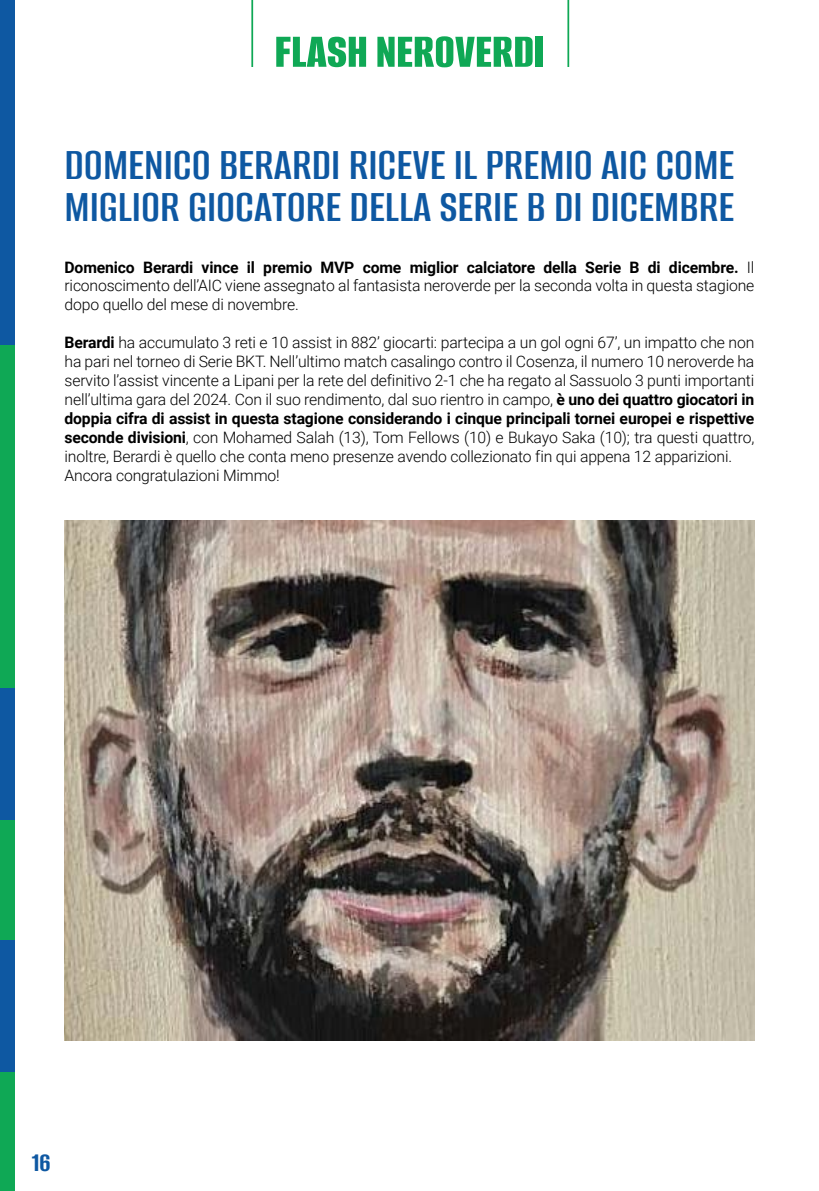
<style>
.page{position:relative;width:819px;height:1191px;background:#fff}
.page>*{position:absolute;margin:0;border:0;box-sizing:border-box;transform-origin:0 0}
.t1{font:100 50.75px "Alumni Sans";color:#0fa855}
.t2{font:100 47.25px/42px "Alumni Sans";color:#0e58a2}
.t3{font:100 28px "Alumni Sans";color:#0e58a2}
.t4{font:300 15.75px/18.9px "Roboto";letter-spacing:-.01em;color:#000;text-align:justify}
.s1{font-weight:700}
</style>
<div class="page">
<div style="left:0;top:344px;width:15px;height:344px;background:#0fa855"></div>
<div style="left:0;top:0;width:15px;height:344px;background:#0e58a2"></div>
<div style="left:0;top:688px;width:15px;height:132px;background:#0e58a2"></div>
<div style="left:0;top:820px;width:15px;height:120px;background:#0fa855"></div>
<div style="left:0;top:1072px;width:15px;height:119px;background:#0fa855"></div>
<div style="left:0;top:940px;width:15px;height:132px;background:#0e58a2"></div>
<hr style="left:251px;top:0;width:2px;height:67px;background:#0fa855">
<hr style="left:567px;top:0;width:2px;height:67px;background:#0fa855">
<img style="left:64px;top:520px;width:690px;height:520px">
<h1 class="t1" style="left:274px;top:26px;width:271px">FLASH NEROVERDI</h1>
<h2 class="t2" style="left:64px;top:146px;width:671px">DOMENICO BERARDI RICEVE IL PREMIO AIC COME<br>MIGLIOR GIOCATORE DELLA SERIE B DI DICEMBRE</h2>
<p class="t4" style="left:64px;top:257px;width:691px"><span class="s1">Domenico Berardi vince il premio MVP come miglior calciatore della Serie B di dicembre.</span> Il riconoscimento dell’AIC viene assegnato al fantasista neroverde per la seconda volta in questa stagione dopo quello del mese di novembre.</p>
<p class="t4" style="left:64px;top:332px;width:691px;text-align:left"><span class="s1">Berardi</span> ha accumulato 3 reti e 10 assist in 882’ giocarti: partecipa a un gol ogni 67’, un impatto che non ha pari nel torneo di Serie BKT. Nell’ultimo match casalingo contro il Cosenza, il numero 10 neroverde ha servito l’assist vincente a Lipani per la rete del definitivo 2-1 che ha regato al Sassuolo 3 punti importanti nell’ultima gara del 2024. Con il suo rendimento, dal suo rientro in campo, <span class="s1">è uno dei quattro giocatori in doppia cifra di assist in questa stagione considerando i cinque principali tornei europei e rispettive seconde divisioni</span>, con Mohamed Salah (13), Tom Fellows (10) e Bukayo Saka (10); tra questi quattro, inoltre, Berardi è quello che conta meno presenze avendo collezionato fin qui appena 12 apparizioni.<br>Ancora congratulazioni Mimmo!</p>
<h3 class="t3" style="left:32px;top:1148px;width:20px">16</h3>
</div>
